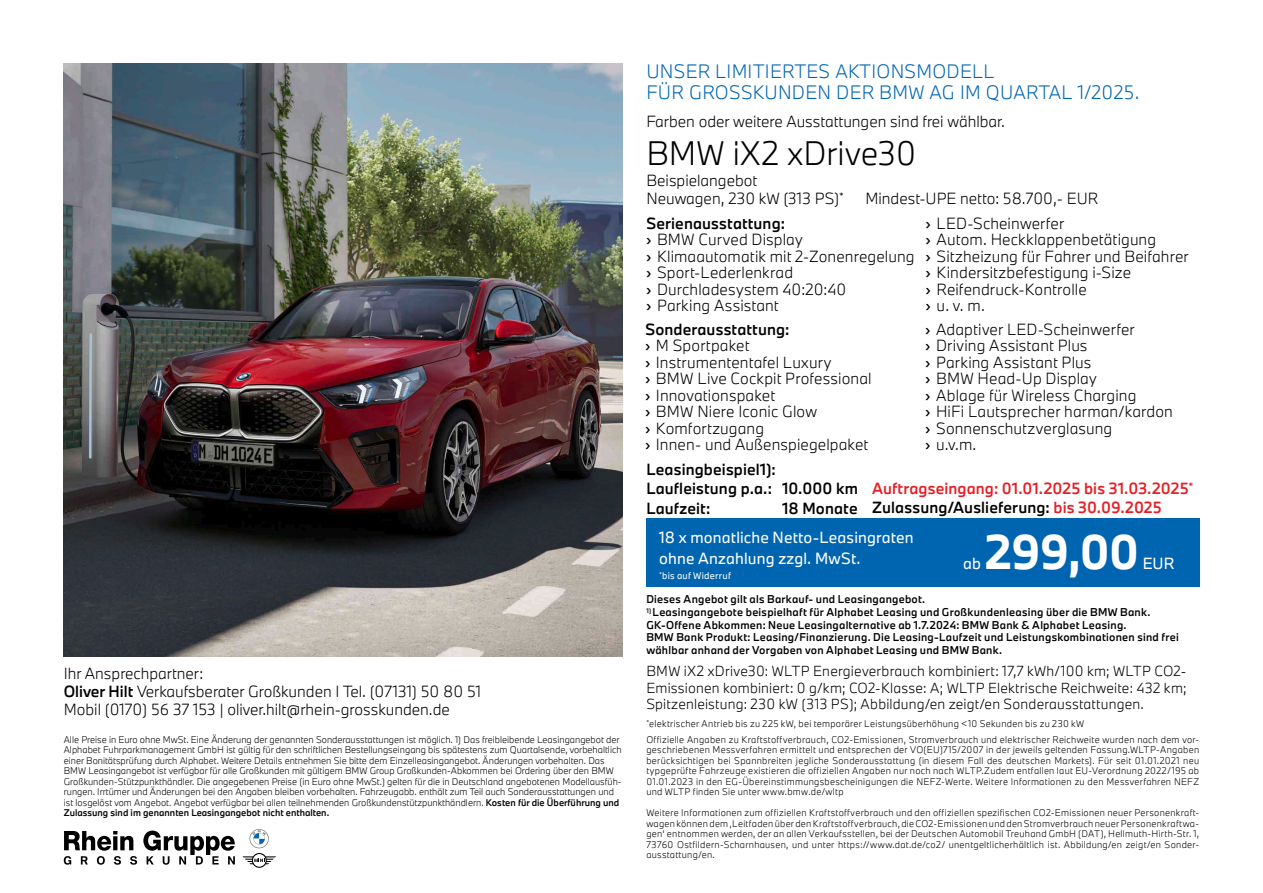
<style>
.page{position:relative;width:1263px;height:893px;background:#fff}
.page>*{position:absolute;margin:0;border:0;box-sizing:border-box;transform-origin:0 0}
.t1{font:700 45px "BMW Type Next Pro";color:#fff}
.t2{font:300 31.5px "BMW Type Next Pro";letter-spacing:.005em;color:#000}
.t3{font:300 18px/21.6px "BMW Type Next Pro";letter-spacing:.015em;color:#0065b0}
.t4{font:300 15px/16.5px "BMW Type Next Pro";letter-spacing:.005em;color:#000}
.t5{font:500 15px/19.2px "BMW Type Next Pro";letter-spacing:.01em;color:#e71c24}
.t6{font:500 15px/19.2px "BMW Type Next Pro";letter-spacing:.01em;color:#000}
.t7{font:15px/20.7px "BMW Type Next Pro";letter-spacing:.01em;color:#fff}
.t8{font:300 13.5px/16.5px "BMW Type Next Pro";letter-spacing:.01em;color:#000;text-align:justify}
.t9{font:500 10.5px/12.6px "BMW Type Next Pro";letter-spacing:.025em;color:#000}
.t10{font:300 9px/10.5px "BMW Type Next Pro";color:#000;text-align:justify}
.t11{font:300 9px "BMW Type Next Pro";letter-spacing:.03em;color:#000}
.t12{font:9px "BMW Type Next Pro";letter-spacing:.03em;color:#fff}
.s1{font-weight:500}
.s2{font-weight:400}
.s3{color:#000}
</style>
<div class="page">
<img style="left:64px;top:64px;width:559px;height:593px">
<svg style="left:64px;top:831px;width:73px;height:34px"></svg>
<svg style="left:143px;top:831px;width:92px;height:34px"></svg>
<svg style="left:242px;top:829px;width:34px;height:39px"></svg>
<div style="left:646px;top:519px;width:554px;height:68px;background:#0065b0"></div>
<h3 class="t3" style="left:646px;top:60px;width:494px">UNSER LIMITIERTES AKTIONSMODELL<br>FÜR GROSSKUNDEN DER BMW AG IM QUARTAL 1/2025.</h3>
<h2 class="t2" style="left:646px;top:131px;width:272px">BMW iX2 xDrive30</h2>
<h3 class="t4" style="left:646px;top:113px;width:360px">Farben oder weitere Ausstattungen sind frei wählbar.</h3>
<h3 class="t4" style="left:646px;top:172px;width:112px">Beispielangebot</h3>
<h3 class="t4" style="left:646px;top:190px;width:199px">Neuwagen, 230 kW (313 PS)<sup>*</sup></h3>
<h3 class="t4" style="left:865px;top:190px;width:234px">Mindest-UPE netto: 58.700,- EUR</h3>
<h3 class="t4" style="left:646px;top:214px;width:270px"><span class="s1">Serienausstattung:<br></span><span class="s2">›</span> BMW Curved Display<br><span class="s2">›</span> Klimaautomatik mit 2-Zonenregelung <span class="s2">›</span> Sport-Lederlenkrad<br><span class="s2">›</span> Durchladesystem 40:20:40<br><span class="s2">›</span> Parking Assistant</h3>
<h3 class="t4" style="left:926px;top:214px;width:264px"><span class="s2">›</span> LED-Scheinwerfer<br><span class="s2">›</span> Autom. Heckklappenbetätigung<br><span class="s2">›</span> Sitzheizung für Fahrer und Beifahrer <span class="s2">›</span> Kindersitzbefestigung i-Size<br><span class="s2">›</span> Reifendruck-Kontrolle<br><span class="s2">›</span> u. v. m.</h3>
<h3 class="t4" style="left:645px;top:321px;width:228px"><span class="s1">Sonderausstattung:<br></span><span class="s2">›</span> M Sportpaket<br><span class="s2">›</span> Instrumententafel Luxury<br><span class="s2">›</span> BMW Live Cockpit Professional <span class="s2">›</span> Innovationspaket<br><span class="s2">›</span> BMW Niere Iconic Glow<br><span class="s2">›</span> Komfortzugang<br><span class="s2">›</span> Innen- und Außenspiegelpaket</h3>
<h3 class="t4" style="left:925px;top:321px;width:249px"><span class="s2">›</span> Adaptiver LED-Scheinwerfer<br><span class="s2">›</span> Driving Assistant Plus<br><span class="s2">›</span> Parking Assistant Plus<br><span class="s2">›</span> BMW Head-Up Display<br><span class="s2">›</span> Ablage für Wireless Charging<br><span class="s2">›</span> HiFi Lautsprecher harman/kardon <span class="s2">›</span> Sonnenschutzverglasung<br><span class="s2">›</span> u.v.m.</h3>
<h3 class="t6" style="left:646px;top:459px;width:213px">Leasingbeispiel1):<br>Laufleistung p.a.: 10.000 km<br>Laufzeit:</h3>
<h3 class="t5" style="left:872px;top:478px;width:323px">Auftragseingang: 01.01.2025 bis 31.03.2025<sup>*<br></sup><span class="s3">Zulassung/Auslieferung:</span> bis 30.09.2025</h3>
<h3 class="t6" style="left:782px;top:498px;width:77px">18 Monate</h3>
<h3 class="t7" style="left:659px;top:527px;width:256px">18 x monatliche Netto-Leasingraten ohne Anzahlung zzgl. MwSt.</h3>
<p class="t12" style="left:659px;top:569px;width:73px"><sup>*</sup>bis auf Widerruf</p>
<h1 class="t1" style="left:985px;top:519px;width:156px">299,00</h1>
<h3 class="t7" style="left:963px;top:553px;width:19px">ab</h3>
<h3 class="t7" style="left:1143px;top:553px;width:33px">EUR</h3>
<p class="t9" style="left:646px;top:593px;width:280px">Dieses Angebot gilt als Barkauf- und Leasingangebot.</p>
<p class="t9" style="left:646px;top:605px;width:534px"><sup>1)</sup> Leasingangebote beispielhaft für Alphabet Leasing und Großkundenleasing über die BMW Bank.<br>GK-Offene Abkommen: Neue Leasingalternative ab 1.7.2024: BMW Bank &amp; Alphabet Leasing.<br>BMW Bank Produkt: Leasing/Finanzierung. Die Leasing-Laufzeit und Leistungskombinationen sind frei wählbar anhand der Vorgaben von Alphabet Leasing und BMW Bank.</p>
<p class="t8" style="left:646px;top:662px;width:542px">BMW iX2 xDrive30: WLTP Energieverbrauch kombiniert: 17,7 kWh/100 km; WLTP CO2- Emissionen kombiniert: 0 g/km; CO2-Klasse: A; WLTP Elektrische Reichweite: 432 km; Spitzenleistung: 230 kW (313 PS); Abbildung/en zeigt/en Sonderausstattungen.</p>
<h3 class="t4" style="left:64px;top:664px;width:419px;line-height:18px">Ihr Ansprechpartner:<br><span class="s1">Oliver Hilt</span> Verkaufsberater Großkunden I Tel. (07131) 50 80 51<br>Mobil (0170) 56 37 153 | oliver.hilt@rhein-grosskunden.de</h3>
<p class="t10" style="left:64px;top:734px;width:559px;text-align:left">Alle Preise in Euro ohne MwSt. Eine Änderung der genannten Sonderausstattungen ist möglich. 1) Das freibleibende Leasingangebot der Alphabet Fuhrparkmanagement GmbH ist gültig für den schriftlichen Bestellungseingang bis spätestens zum Quartalsende, vorbehaltlich einer Bonitätsprüfung durch Alphabet. Weitere Details entnehmen Sie bitte dem Einzelleasingangebot. Änderungen vorbehalten. Das BMW Leasingangebot ist verfügbar für alle Großkunden mit gültigem BMW Group Großkunden-Abkommen bei Ordering über den BMW Großkunden-Stützpunkthändler. Die angegebenen Preise (in Euro ohne MwSt.) gelten für die in Deutschland angebotenen Modellausfüh&shy;rungen. Irrtümer und Änderungen bei den Angaben bleiben vorbehalten. Fahrzeugabb. enthält zum Teil auch Sonderausstattungen und ist losgelöst vom Angebot. Angebot verfügbar bei allen teilnehmenden Großkundenstützpunkthändlern. <span class="s1">Kosten für die Überführung und Zulassung sind im genannten Leasingangebot nicht enthalten.</span></p>
<p class="t10" style="left:646px;top:734px;width:554px">Offizielle Angaben zu Kraftstoffverbrauch, CO2-Emissionen, Stromverbrauch und elektrischer Reichweite wurden nach dem vor&shy;geschriebenen Messverfahren ermittelt und entsprechen der VO(EU)715/2007 in der jeweils geltenden Fassung.WLTP-Angaben berücksichtigen bei Spannbreiten jegliche Sonderausstattung (in diesem Fall des deutschen Markets). Für seit 01.01.2021 neu typgeprüfte Fahrzeuge existieren die offiziellen Angaben nur noch nach WLTP.Zudem entfallen laut EU-Verordnung 2022/195 ab 01.01.2023 in den EG-Übereinstimmungsbescheinigungen die NEFZ-Werte. Weitere Informationen zu den Messverfahren NEFZ und WLTP finden Sie unter www.bmw.de/wltp</p>
<p class="t11" style="left:646px;top:717px;width:439px"><sup>*</sup>elektrischer Antrieb bis zu 225 kW, bei temporärer Leistungsüberhöhung &lt;10 Sekunden bis zu 230 kW</p>
<p class="t10" style="left:646px;top:807px;width:554px">Weitere Informationen zum offiziellen Kraftstoffverbrauch und den offiziellen spezifischen CO2-Emissionen neuer Personenkraft&shy;wagen können dem ‚Leitfaden über den Kraftstoffverbrauch, die CO2-Emissionen und den Stromverbrauch neuer Personenkraftwa&shy;gen‘ entnommen werden, der an allen Verkaufsstellen, bei der Deutschen Automobil Treuhand GmbH (DAT), Hellmuth-Hirth-Str. 1, 73760 Ostfildern-Scharnhausen, und unter https://www.dat.de/co2/ unentgeltlicherhältlich ist. Abbildung/en zeigt/en Sonder&shy;ausstattung/en.</p>
</div>
